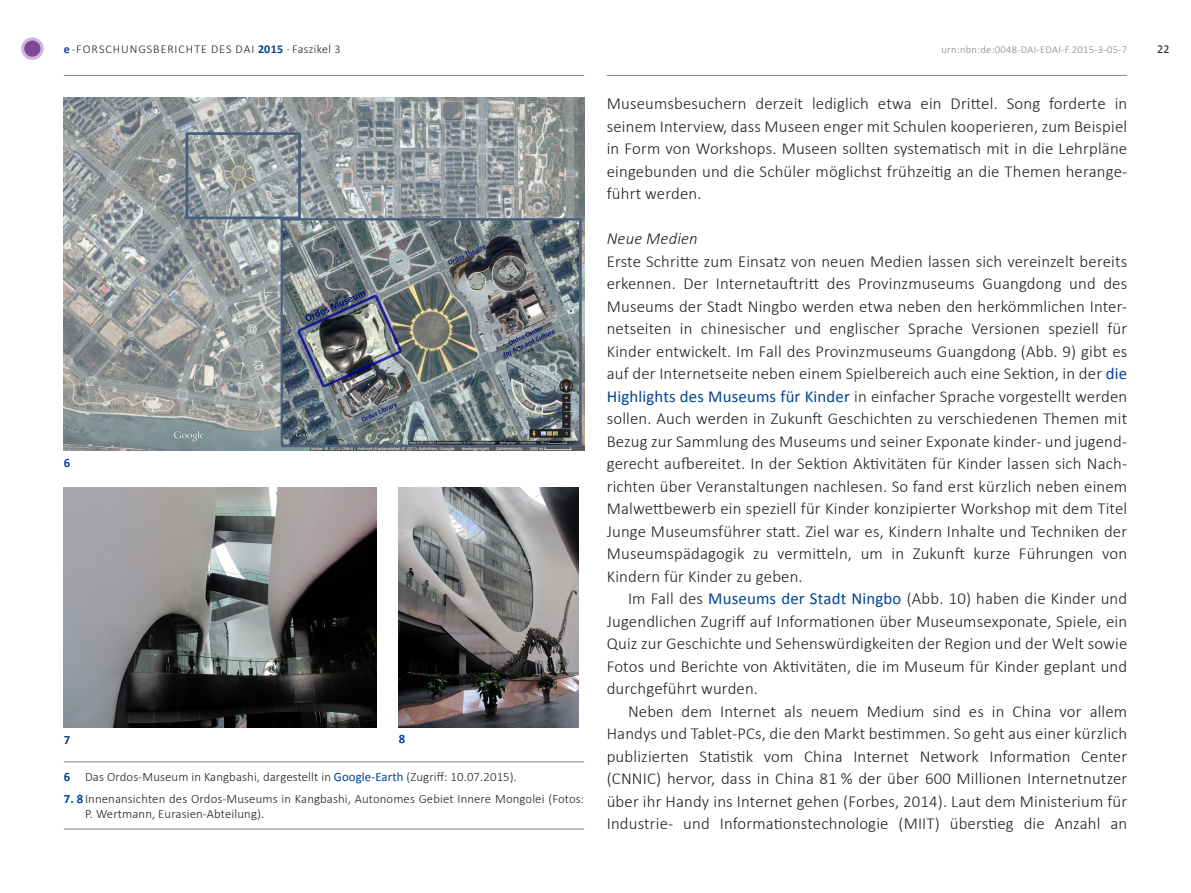
<style>
.page{position:relative;width:1191px;height:893px;background:#fff}
.page>*{position:absolute;margin:0;border:0;box-sizing:border-box;transform-origin:0 0}
.Fließtext{font:300 16.8px/22.5px "Calibri";letter-spacing:.01em;color:#231f20;text-align:justify}
.Fließtext-2{font:italic 300 16.8px "Calibri";letter-spacing:.01em;color:#231f20}
.BU_Linie_unten{font:300 12.75px/15px "Calibri";letter-spacing:.01em;color:#231f20}
.BU_Linie_oben{font:300 12.75px "Calibri";letter-spacing:.01em;color:#231f20}
.BU_Ziffer{font:700 12.75px "Calibri";color:#004494}
.urn{font:300 12px "Calibri";letter-spacing:.08em;color:#231f20}
.t1{font:12px "Calibri";color:#231f20}
.urn-2{font:300 10.5px "Calibri";letter-spacing:.03em;color:#808285}
.s1{font-weight:700;color:#004494}
.s2{font-weight:400;color:#004494}
</style>
<div class="page">
<hr style="left:607px;top:75px;width:520px;height:1px;background:#808285">
<hr style="left:64px;top:75px;width:520px;height:1px;background:#808285">
<svg style="left:23px;top:39px;width:19px;height:19px"></svg>
<div style="left:21px;top:37px;width:23px;height:23px;border:3px solid #ccb5d6;border-radius:50%"></div>
<img style="left:64px;top:98px;width:520px;height:353px">
<img style="left:399px;top:488px;width:179px;height:239px">
<img style="left:64px;top:488px;width:312px;height:239px">
<hr style="left:64px;top:762px;width:520px;height:1px;background:#808285">
<hr style="left:64px;top:829px;width:520px;height:1px;background:#808285">
<p class="urn" style="left:64px;top:41px;width:278px"><span class="s1">e</span>-FORSCHUNGSBERICHTE DES DAI <span class="s1">2015</span> · Faszikel 3</p>
<p class="urn-2" style="left:941px;top:43px;width:187px">urn:nbn:de:0048-DAI-EDAI-F.2015-3-05-7</p>
<p class="t1" style="left:1157px;top:41px;width:14px">22</p>
<p class="BU_Ziffer" style="left:64px;top:454px;width:8px">6</p>
<p class="BU_Ziffer" style="left:399px;top:731px;width:8px">8</p>
<p class="BU_Linie_oben" style="left:64px;top:769px;width:454px"><span class="s1">6</span> Das Ordos-Museum in Kangbashi, dargestellt in <span class="s2">Google-Earth</span> (Zugriff: 10.07.2015).</p>
<p class="BU_Linie_unten" style="left:85px;top:791px;width:501px;text-indent:-21px"><span class="s1">7. 8</span> Innenansichten des Ordos-Museums in Kangbashi, Autonomes Gebiet Innere Mongolei (Fotos:<br>P. Wertmann, Eurasien-Abteilung).</p>
<p class="BU_Ziffer" style="left:64px;top:731px;width:8px">7</p>
<p class="Fließtext" style="left:607px;top:92px;width:522px">Museumsbesuchern derzeit lediglich etwa ein Drittel. Song forderte in seinem Interview, dass Museen enger mit Schulen kooperieren, zum Beispiel in Form von Workshops. Museen sollten systematisch mit in die Lehrpläne eingebunden und die Schüler möglichst frühzeitig an die Themen herange&shy;führt werden.</p>
<p class="Fließtext-2" style="left:607px;top:228px;width:93px">Neue Medien</p>
<p class="Fließtext" style="left:607px;top:250px;width:522px">Erste Schritte zum Einsatz von neuen Medien lassen sich vereinzelt bereits erkennen. Der Internetauftritt des Provinzmuseums Guangdong und des Museums der Stadt Ningbo werden etwa neben den herkömmlichen Inter&shy;netseiten in chinesischer und englischer Sprache Versionen speziell für Kinder entwickelt. Im Fall des Provinzmuseums Guangdong (Abb. 9) gibt es auf der Internetseite neben einem Spielbereich auch eine Sektion, in der <span class="s2">die Highlights des Museums für Kinder</span> in einfacher Sprache vorgestellt werden sollen. Auch werden in Zukunft Geschichten zu verschiedenen Themen mit Bezug zur Sammlung des Museums und seiner Exponate kinder- und jugend&shy;gerecht aufbereitet. In der Sektion Aktivitäten für Kinder lassen sich Nach&shy;richten über Veranstaltungen nachlesen. So fand erst kürzlich neben einem Malwettbewerb ein speziell für Kinder konzipierter Workshop mit dem Titel Junge Museumsführer statt. Ziel war es, Kindern Inhalte und Techniken der Museumspädagogik zu vermitteln, um in Zukunft kurze Führungen von Kindern für Kinder zu geben.</p>
<p class="Fließtext" style="left:607px;top:587px;width:522px;text-indent:21px">Im Fall des <span class="s2">Museums der Stadt Ningbo</span> (Abb. 10) haben die Kinder und Jugendlichen Zugriff auf Informationen über Museumsexponate, Spiele, ein Quiz zur Geschichte und Sehenswürdigkeiten der Region und der Welt sowie Fotos und Berichte von Aktivitäten, die im Museum für Kinder geplant und durchgeführt wurden.</p>
<p class="Fließtext" style="left:607px;top:700px;width:522px;text-indent:21px">Neben dem Internet als neuem Medium sind es in China vor allem Handys und Tablet-PCs, die den Markt bestimmen. So geht aus einer kürzlich publizierten Statistik vom China Internet Network Information Center (CNNIC) hervor, dass in China 81 % der über 600 Millionen Internetnutzer über ihr Handy ins Internet gehen (Forbes, 2014). Laut dem Ministerium für Industrie- und Informationstechnologie (MIIT) überstieg die Anzahl an</p>
</div>
